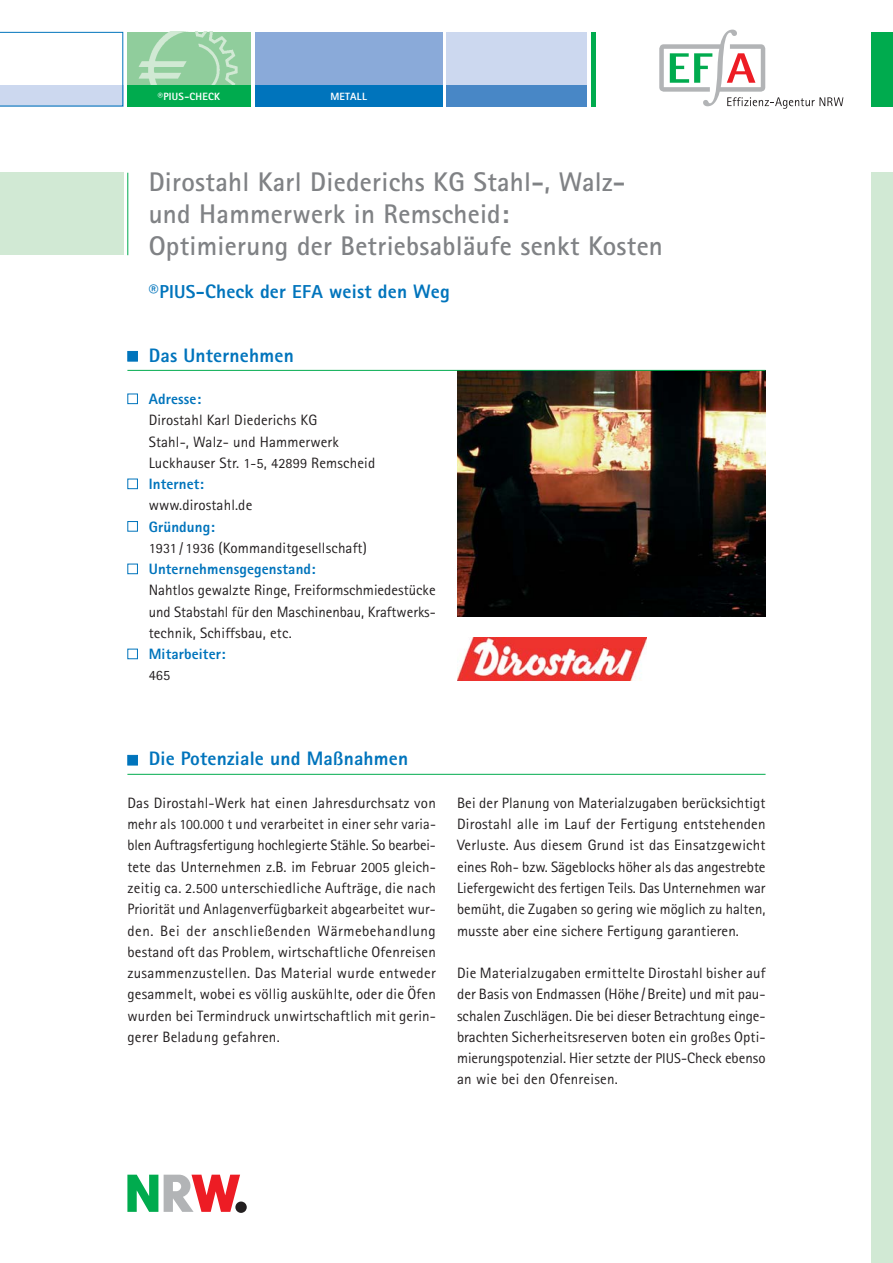
<style>
.page{position:relative;width:893px;height:1263px;background:#fff}
.page>*{position:absolute;margin:0;border:0;box-sizing:border-box;transform-origin:0 0}
.t1{font:700 27px/32px "Rotis Sans Serif";letter-spacing:.01em;color:#808285}
.t2{font:800 19.5px "Rotis Sans Serif";letter-spacing:.01em;color:#0074bc}
.t3{font:15px/21.3px "Rotis Sans Serif";letter-spacing:.01em;color:#231f20;text-align:justify}
.t4{font:800 15px/21.3px "Rotis Sans Serif";letter-spacing:.01em;color:#0074bc}
.t5{font:14.25px "Rotis Sans Serif";color:#231f20}
.t6{font:800 10.5px "Rotis Sans Serif";letter-spacing:.025em;color:#fff}
.s1{font-size:18.75px}
.s2{font-size:14.25px}
.s3{font-weight:800;color:#0074bc}
.s4{font-weight:400;font-size:14.25px;color:#231f20}
.s5{font-weight:400;color:#231f20}
</style>
<div class="page">
<div style="left:127px;top:32px;width:124px;height:74px;background:#90cd9c"></div>
<img style="left:138px;top:32px;width:100px;height:53px">
<div style="left:446px;top:32px;width:141px;height:74px;background:#ccd8ef"></div>
<div style="left:871px;top:32px;width:21px;height:74px;background:#00ab4e"></div>
<div style="left:255px;top:32px;width:187px;height:74px;background:#8aaad9"></div>
<div style="left:871px;top:173px;width:21px;height:1090px;background:#d1e9d4"></div>
<svg style="left:0;top:32px;width:123px;height:74px"></svg>
<div style="left:235px;top:1202px;width:12px;height:11px;background:#231f20;border-radius:50%"></div>
<svg style="left:127px;top:1175px;width:31px;height:37px"></svg>
<svg style="left:164px;top:1175px;width:76px;height:37px"></svg>
<hr style="left:591px;top:32px;width:4px;height:74px;background:#00ab4e">
<div style="left:446px;top:85px;width:141px;height:21px;background:#4887c6"></div>
<div style="left:255px;top:85px;width:187px;height:21px;background:#0074bc"></div>
<div style="left:127px;top:85px;width:124px;height:21px;background:#00ab4e"></div>
<svg style="left:659px;top:30px;width:184px;height:79px"></svg>
<img style="left:457px;top:371px;width:308px;height:246px">
<div style="left:0;top:173px;width:123px;height:82px;background:#d1e9d4"></div>
<hr style="left:127px;top:173px;width:1px;height:82px;background:#00ab4e">
<div style="left:127px;top:394px;width:11px;height:10px;border:1px solid #0074bc"></div>
<div style="left:127px;top:479px;width:11px;height:10px;border:1px solid #0074bc"></div>
<div style="left:127px;top:521px;width:11px;height:11px;border:1px solid #0074bc"></div>
<div style="left:127px;top:564px;width:11px;height:10px;border:1px solid #0074bc"></div>
<div style="left:127px;top:649px;width:11px;height:10px;border:1px solid #0074bc"></div>
<div style="left:128px;top:351px;width:9px;height:10px;background:#0074bc"></div>
<div style="left:127px;top:351px;width:11px;height:11px;border:1px solid #0074bc"></div>
<div style="left:128px;top:755px;width:9px;height:10px;background:#0074bc"></div>
<div style="left:127px;top:755px;width:11px;height:10px;border:1px solid #0074bc"></div>
<hr style="left:127px;top:774px;width:638px;height:1px;background:#00ab4e">
<img style="left:457px;top:638px;width:189px;height:42px">
<hr style="left:127px;top:370px;width:638px;height:1px;background:#00ab4e">
<p class="t6" style="left:158px;top:93px;width:64px">®PIUS-CHECK</p>
<p class="t6" style="left:330px;top:93px;width:38px">METALL</p>
<h1 class="t1" style="left:149px;top:169px;width:515px">Dirostahl Karl Diederichs KG Stahl-, Walz&shy;und Hammerwerk in Remscheid:<br>Optimierung der Betriebsabläufe senkt Kosten</h1>
<h2 class="t2" style="left:149px;top:284px;width:302px">®<span class="s1">PIUS</span>-Check der <span class="s1">EFA</span> weist den Weg</h2>
<h2 class="t2" style="left:149px;top:348px;width:147px">Das Unternehmen</h2>
<p class="t4" style="left:149px;top:390px;width:54px">Adresse:</p>
<p class="t3" style="left:149px;top:411px;width:228px;text-align:left">Dirostahl Karl Diederichs KG<br>Stahl-, Walz- und Hammerwerk<br>Luckhauser Str. <span class="s2">1-5</span>, <span class="s2">42899</span> Remscheid<br><span class="s3">Internet:</span></p>
<p class="t3" style="left:149px;top:496px;width:105px">www.dirostahl.de</p>
<p class="t4" style="left:149px;top:517px;width:220px">Gründung:<br><span class="s4">1931 / 1936</span> <span class="s5">(Kommanditgesellschaft)<br></span>Unternehmensgegenstand:</p>
<p class="t3" style="left:149px;top:581px;width:289px">Nahtlos gewalzte Ringe, Freiformschmiedestücke und Stabstahl für den Maschinenbau, Kraftwerk s&shy;technik, Schiffsbau, etc.</p>
<p class="t4" style="left:149px;top:645px;width:78px">Mitarbeiter:</p>
<p class="t5" style="left:149px;top:671px;width:23px">465</p>
<h2 class="t2" style="left:149px;top:752px;width:261px">Die Potenziale und Maßnahmen</h2>
<p class="t3" style="left:127px;top:794px;width:310px">Das Dirostahl-Werk hat einen Jahresdurchsatz von mehr als <span class="s2">100.000</span> t und verarbeitet in einer sehr varia&shy;blen Auftragsfertigung hochlegierte Stähle. So bearbei&shy;tete das Unternehmen z.B. im Februar <span class="s2">2005</span> gleich&shy;zeitig ca. <span class="s2">2.500</span> unterschiedliche Aufträge, die nach Priorität und Anlagenverfügbarkeit abgearbeitet wur&shy;den. Bei der anschließenden Wärmebehandlung bestand oft das Problem, wirtschaftliche Ofenreisen zusammenzustellen. Das Material wurde entweder gesammelt, wobei es völlig auskühlte, oder die Öfen wurden bei Termindruck unwirtschaftlich mit gerin&shy;gerer Beladung gefahren.</p>
<p class="t3" style="left:457px;top:794px;width:310px">Bei der Planung von Materialzugaben berücksichtigt Dirostahl alle im Lauf der Fertigung entstehenden Verluste. Aus diesem Grund ist das Einsatzgewicht eines Roh- bzw. Sägeblocks höher als das angestrebte Liefergewicht des fertigen Teils. Das Unternehmen war bemüht, die Zugaben so gering wie möglich zu halten, musste aber eine sichere Fertigung garantieren.</p>
<p class="t3" style="left:457px;top:964px;width:310px">Die Materialzugaben ermittelte Dirostahl bisher auf der Basis von Endmassen (Höhe / Breite) und mit pau&shy;schalen Zuschlägen. Die bei dieser Betrachtung einge&shy;brachten Sicherheitsreserven boten ein großes Opti&shy;mierungspotenzial. Hier setzte der <span class="s2">PIUS</span>-Check ebenso an wie bei den Ofenreisen.</p>
</div>
